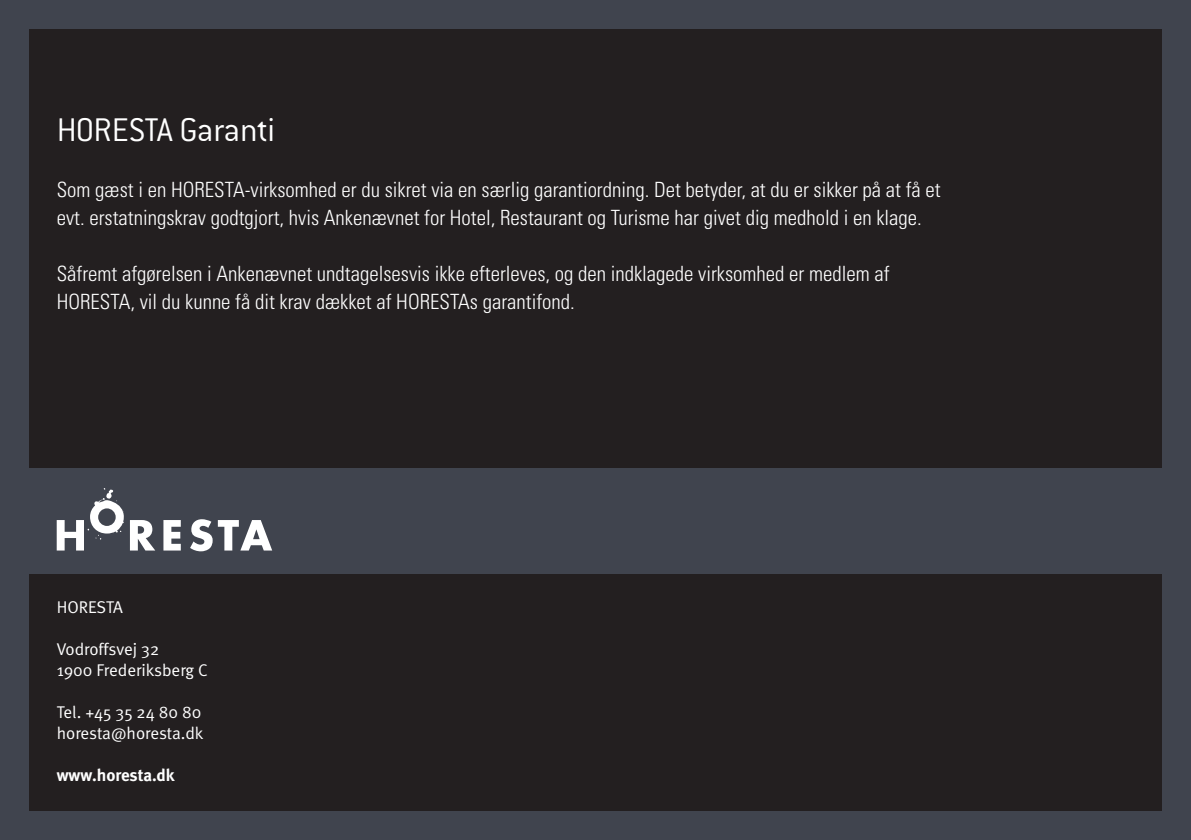
<style>
.page{position:relative;width:1191px;height:840px;background:#fff}
.page>*{position:absolute;margin:0;border:0;box-sizing:border-box;transform-origin:0 0}
.t1{font:300 36px "Conduit ITC";letter-spacing:-.015em;color:#fff}
.t2{font:300 condensed 21px/28px "Univers LT Std";color:#fff}
.t3{font:17px/21px "Meta Normal";color:#fff}
.t4{font:17px "Meta Bold LF";color:#fff}
</style>
<div class="page">
<div style="left:0;top:0;width:1191px;height:839px;background:#231f20"></div>
<div style="left:0;top:468px;width:1191px;height:105px;background:#40444e"></div>
<svg style="left:130px;top:520px;width:25px;height:30px"></svg>
<svg style="left:163px;top:520px;width:18px;height:30px"></svg>
<svg style="left:190px;top:519px;width:82px;height:32px"></svg>
<svg style="left:57px;top:488px;width:67px;height:62px"></svg>
<div style="left:1162px;top:0;width:29px;height:839px;background:#40444e"></div>
<div style="left:0;top:0;width:28px;height:839px;background:#40444e"></div>
<div style="left:0;top:0;width:1191px;height:28px;background:#40444e"></div>
<div style="left:0;top:811px;width:1191px;height:28px;background:#40444e"></div>
<h1 class="t1" style="left:57px;top:110px;width:220px">HORESTA Garanti</h1>
<p class="t2" style="left:57px;top:176px;width:885px">Som gæst i en HORESTA-virksomhed er du sikret via en særlig garantiordning. Det betyder, at du er sikker på at få et evt. erstatningskrav godtgjort, hvis Ankenævnet for Hotel, Restaurant og Turisme har givet dig medhold i en klage.</p>
<p class="t2" style="left:57px;top:260px;width:834px">Såfremt afgørelsen i Ankenævnet undtagelsesvis ikke efterleves, og den indklagede virksomhed er medlem af<br>HORESTA, vil du kunne få dit krav dækket af HORESTAs garantifond.</p>
<p class="t3" style="left:57px;top:595px;width:68px">HORESTA</p>
<p class="t3" style="left:57px;top:637px;width:152px">Vodroffsvej 32<br>1900 Frederiksberg C</p>
<p class="t3" style="left:57px;top:700px;width:148px">Tel. +45 35 24 80 80 horesta@horesta.dk</p>
<p class="t4" style="left:57px;top:764px;width:119px">www.horesta.dk</p>
</div>
